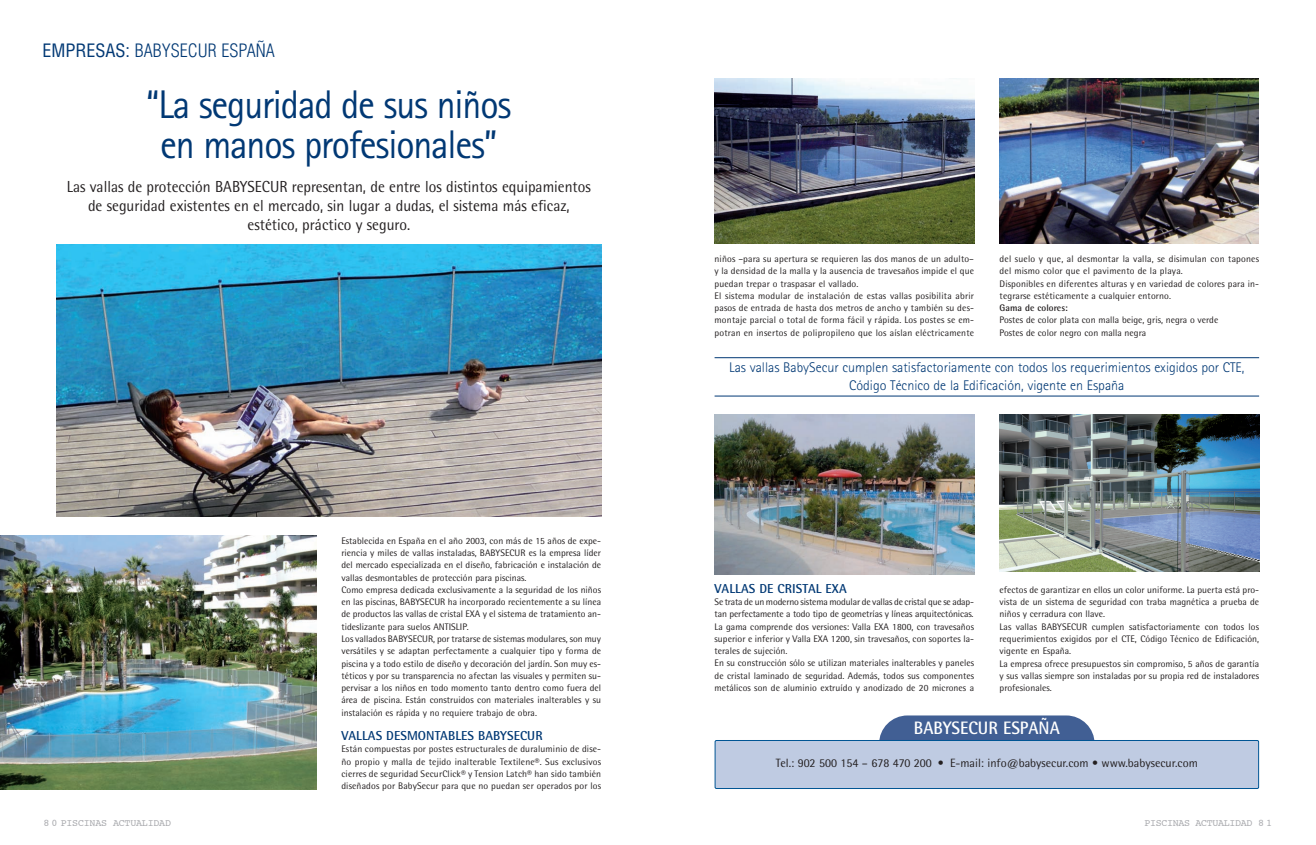
<style>
.page{position:relative;width:1316px;height:845px;background:#fff}
.page>*{position:absolute;margin:0;border:0;box-sizing:border-box;transform-origin:0 0}
.t1{font:40px/40px "Rotis Sans Serif";letter-spacing:-.03em;color:#013874;text-align:center;scale:.95 1}
.t2{font:300 condensed 18px "Helvetica";color:#013874}
.t3{font:700 18px "Rotis Semi Sans";color:#fff;scale:.95 1}
.t4{font:16px/19.2px "Rotis Semi Sans";color:#231f20;text-align:center;scale:.95 1}
.t5{font:300 14px/18px "Rotis Sans Serif";color:#013874;text-align:center}
.t6{font:700 13px "Rotis Semi Sans";letter-spacing:.005em;color:#013874}
.t7{font:12px "Rotis Semi Sans";color:#231f20}
.t8{font:10px "Courier";letter-spacing:-.03em;color:#a8a9ad}
.t9{font:9.5px/12.3px "Rotis Semi Sans";letter-spacing:.005em;color:#231f20}
.t10{font:700 9.5px "Rotis Semi Sans";letter-spacing:.005em;color:#231f20}
.s1{font-weight:400}
</style>
<div class="page">
<img style="left:0;top:535px;width:316px;height:254px">
<img style="left:57px;top:245px;width:544px;height:271px">
<div style="left:879px;top:715px;width:215px;height:60px;background:#415f94;border-radius:28px"></div>
<div style="left:714px;top:740px;width:544px;height:49px;background:#bfcbe2"></div>
<img style="left:714px;top:415px;width:260px;height:159px">
<img style="left:999px;top:415px;width:259px;height:157px">
<hr style="left:714px;top:357px;width:544px;height:1px;background:#013874">
<hr style="left:714px;top:396px;width:544px;height:1px;background:#013874">
<img style="left:714px;top:79px;width:260px;height:164px">
<img style="left:999px;top:79px;width:258px;height:164px">
<h2 class="t2" style="left:42px;top:43px;width:234px"><span class="s1">EMPRESAS:</span> BABYSECUR ESPAÑA</h2>
<h1 class="t1" style="left:146px;top:89px;width:386px">“La seguridad de sus niños en manos profesionales”</h1>
<h3 class="t4" style="left:67px;top:178px;width:553px">Las vallas de protección BABYSECUR representan, de entre los distintos equipamientos de seguridad existentes en el mercado, sin lugar a dudas, el sistema más eficaz, estético, práctico y seguro.</h3>
<p class="t8" style="left:43px;top:818px;width:129px">8 0 PISCINAS ACTUALIDAD</p>
<p class="t9" style="left:341px;top:535px;width:261px">Establecida en España en el año 2003, con más de 15 años de expe&shy;riencia y miles de vallas instaladas, BABYSECUR es la empresa líder del mercado especializada en el diseño, fabricación e instalación de vallas desmontables de protección para piscinas.<br>Como empresa dedicada exclusivamente a la seguridad de los niños en las piscinas, BABYSECUR ha incorporado recientemente a su línea de productos las vallas de cristal EXA y el sistema de tratamiento an&shy;tideslizante para suelos ANTISLIP.<br>Los vallados BABYSECUR, por tratarse de sistemas modulares, son muy versátiles y se adaptan perfectamente a cualquier tipo y forma de piscina y a todo estilo de diseño y decoración del jardín. Son muy es&shy;téticos y por su transparencia no afectan las visuales y permiten su&shy;pervisar a los niños en todo momento tanto dentro como fuera del área de piscina. Están construidos con materiales inalterables y su instalación es rápida y no requiere trabajo de obra.</p>
<h3 class="t6" style="left:341px;top:731px;width:203px">VALLAS DESMONTABLES BABYSECUR</h3>
<p class="t9" style="left:341px;top:744px;width:261px;text-align:justify">Están compuestas por postes estructurales de duraluminio de dise&shy;ño propio y malla de tejido inalterable Textilene®. Sus exclusivos cierres de seguridad SecurClick® y Tension Latch® han sido también diseñados por BabySecur para que no puedan ser operados por los</p>
<p class="t9" style="left:714px;top:254px;width:261px">niños –para su apertura se requieren las dos manos de un adulto– y la densidad de la malla y la ausencia de travesaños impide el que puedan trepar o traspasar el vallado.<br>El sistema modular de instalación de estas vallas posibilita abrir pasos de entrada de hasta dos metros de ancho y también su des&shy;montaje parcial o total de forma fácil y rápida. Los postes se em&shy;potran en insertos de polipropileno que los aíslan eléctricamente</p>
<p class="t9" style="left:999px;top:254px;width:261px">del suelo y que, al desmontar la valla, se disimulan con tapones del mismo color que el pavimento de la playa.<br>Disponibles en diferentes alturas y en variedad de colores para in&shy;tegrarse estéticamente a cualquier entorno.</p>
<p class="t10" style="left:999px;top:304px;width:70px">Gama de colores:</p>
<p class="t9" style="left:999px;top:315px;width:220px">Postes de color plata con malla beige, gris, negra o verde<br>Postes de color negro con malla negra</p>
<h3 class="t5" style="left:729px;top:360px;width:516px">Las vallas BabySecur cumplen satisfactoriamente con todos los requerimientos exigidos por CTE,<br>Código Técnico de la Edificación, vigente en España</h3>
<h3 class="t6" style="left:714px;top:584px;width:134px">VALLAS DE CRISTAL EXA</h3>
<p class="t9" style="left:714px;top:597px;width:261px">Se trata de un moderno sistema modular de vallas de cristal que se adap&shy;tan perfectamente a todo tipo de geometrías y líneas arquitectónicas.<br>La gama comprende dos versiones: Valla EXA 1800, con travesaños superior e inferior y Valla EXA 1200, sin travesaños, con soportes la&shy;terales de sujeción.<br>En su construcción sólo se utilizan materiales inalterables y paneles de cristal laminado de seguridad. Además, todos sus componentes metálicos son de aluminio extruído y anodizado de 20 micrones a</p>
<p class="t9" style="left:999px;top:584px;width:261px">efectos de garantizar en ellos un color uniforme. La puerta está pro&shy;vista de un sistema de seguridad con traba magnética a prueba de niños y cerradura con llave.<br>Las vallas BABYSECUR cumplen satisfactoriamente con todos los requerimientos exigidos por el CTE, Código Técnico de Edificación, vigente en España.<br>La empresa ofrece presupuestos sin compromiso, 5 años de garantía y sus vallas siempre son instaladas por su propia red de instaladores profesionales.</p>
<h2 class="t3" style="left:913px;top:722px;width:155px">BABYSECUR ESPAÑA</h2>
<p class="t7" style="left:775px;top:759px;width:423px">Tel.: 902 500 154 – 678 470 200 • E-mail: info@babysecur.com • www.babysecur.com</p>
<p class="t8" style="left:1144px;top:818px;width:129px">PISCINAS ACTUALIDAD 8 1</p>
</div>
